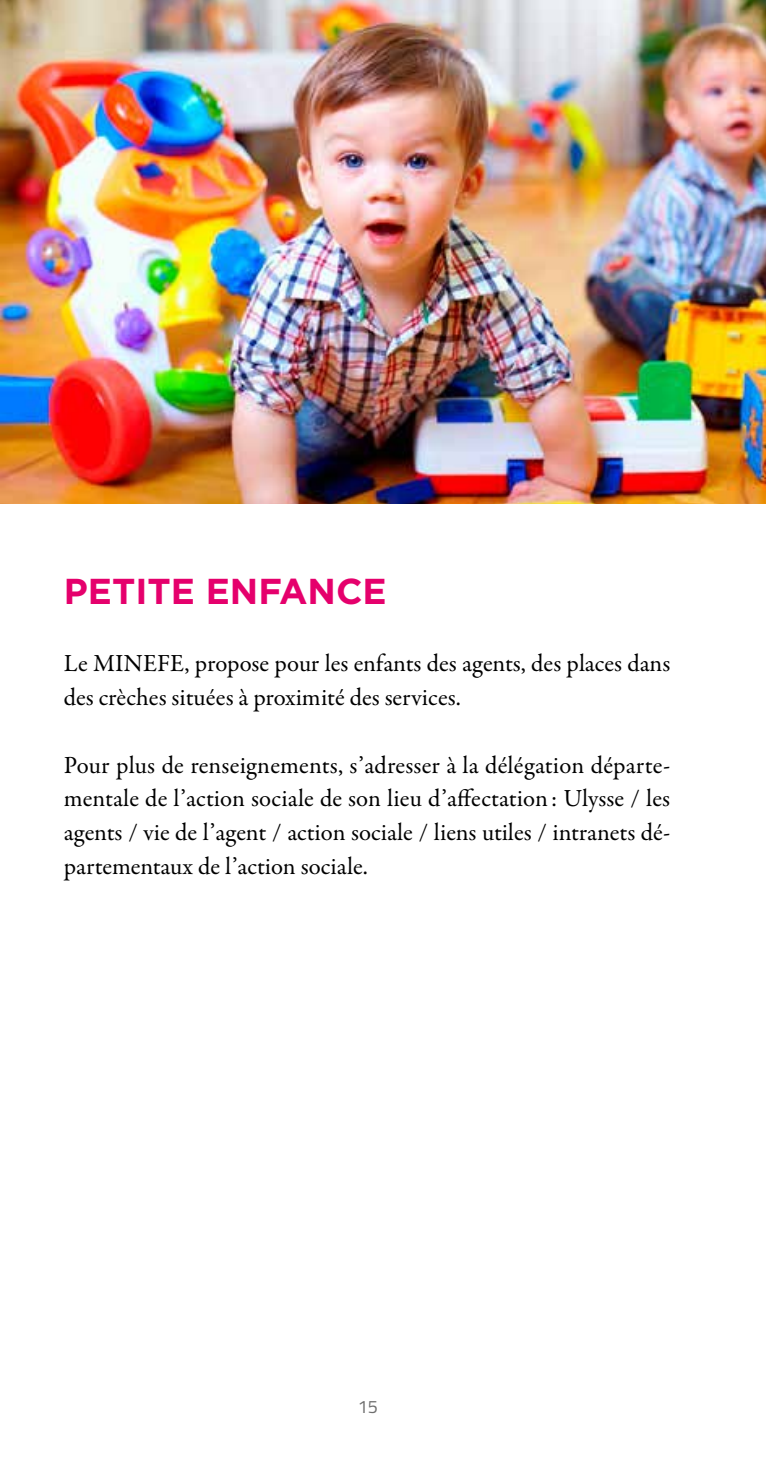
<style>
.page{position:relative;width:766px;height:1467px;background:#fff}
.page>*{position:absolute;margin:0;border:0;box-sizing:border-box;transform-origin:0 0}
.t1{font:700 36px "Gotham";color:#e5006c}
.t2{font:24.75px/33.8px "Garamond Premr Pro";color:#000}
.t3{font:18px "Titillium";color:#6e6e6e}
</style>
<div class="page">
<img style="left:0;top:0;width:765px;height:503px">
<h1 class="t1" style="left:64px;top:570px;width:23px">PETITE</h1>
<h1 class="t1" style="left:206px;top:570px;width:27px">ENFANCE</h1>
<p class="t2" style="left:64px;top:647px;width:607px">Le MINEFE, propose pour les enfants des agents, des places dans des crèches situées à proximité des services.</p>
<p class="t2" style="left:64px;top:748px;width:607px;text-align:justify">Pour plus de renseignements, s’adresser à la délégation départe&shy;mentale de l’action sociale de son lieu d’affectation : Ulysse / les agents / vie de l’agent / action sociale / liens utiles / intranets dé&shy;partementaux de l’action sociale.</p>
<p class="t3" style="left:358px;top:1393px;width:22px">15</p>
</div>
